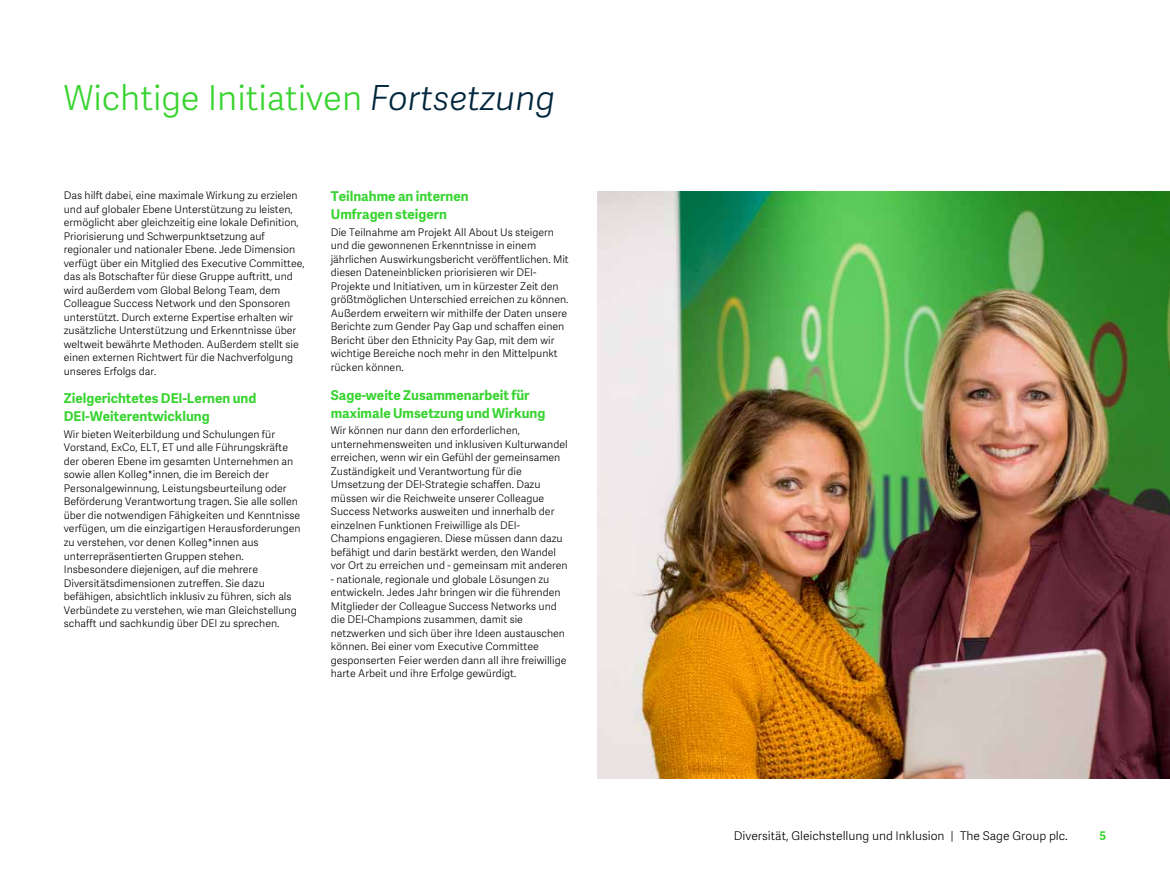
<style>
.page{position:relative;width:1170px;height:872px;background:#fff}
.page>*{position:absolute;margin:0;border:0;box-sizing:border-box;transform-origin:0 0}
.t1{font:34.5px "Adelle Sans SAGE Lt";color:#38d430}
.t2{font:700 13.5px/18px "Adelle Sans SAGE";color:#38d430}
.t3{font:12px "Adelle Sans SAGE Lt";color:#000}
.t4{font:700 12px "Adelle Sans SAGE";color:#38d430}
.t5{font:10.5px/13.5px "Adelle Sans SAGE Lt";color:#000}
.s1{font-style:italic;color:#00263d}
</style>
<div class="page">
<img style="left:597px;top:191px;width:572px;height:587px">
<h1 class="t1" style="left:64px;top:73px;width:492px">Wichtige Initiativen <span class="s1">Fortsetzung</span></h1>
<p class="t5" style="left:64px;top:188px;width:242px">Das hilft dabei, eine maximale Wirkung zu erzielen und auf globaler Ebene Unterstützung zu leisten, ermöglicht aber gleichzeitig eine lokale Definition, Priorisierung und Schwerpunktsetzung auf regionaler und nationaler Ebene. Jede Dimension verfügt über ein Mitglied des Executive Committee, das als Botschafter für diese Gruppe auftritt, und wird außerdem vom Global Belong Team, dem Colleague Success Network und den Sponsoren unterstützt. Durch externe Expertise erhalten wir zusätzliche Unterstützung und Erkenntnisse über weltweit bewährte Methoden. Außerdem stellt sie einen externen Richtwert für die Nachverfolgung unseres Erfolgs dar.</p>
<p class="t2" style="left:64px;top:389px;width:194px">Zielgerichtetes DEI-Lernen und<br>DEI-Weiterentwicklung</p>
<p class="t5" style="left:64px;top:427px;width:238px">Wir bieten Weiterbildung und Schulungen für Vorstand, ExCo, ELT, ET und alle Führungskräfte der oberen Ebene im gesamten Unternehmen an sowie allen Kolleg*innen, die im Bereich der Personalgewinnung, Leistungsbeurteilung oder Beförderung Verantwortung tragen. Sie alle sollen über die notwendigen Fähigkeiten und Kenntnisse verfügen, um die einzigartigen Herausforderungen zu verstehen, vor denen Kolleg*innen aus unterrepräsentierten Gruppen stehen.<br>Insbesondere diejenigen, auf die mehrere Diversitätsdimensionen zutreffen. Sie dazu befähigen, absichtlich inklusiv zu führen, sich als Verbündete zu verstehen, wie man Gleichstellung schafft und sachkundig über DEI zu sprechen.</p>
<p class="t2" style="left:331px;top:187px;width:139px">Teilnahme an internen<br>Umfragen steigern</p>
<p class="t5" style="left:331px;top:225px;width:239px">Die Teilnahme am Projekt All About Us steigern und die gewonnenen Erkenntnisse in einem jährlichen Auswirkungsbericht veröffentlichen. Mit diesen Dateneinblicken priorisieren wir DEI-Projekte und Initiativen, um in kürzester Zeit den größtmöglichen Unterschied erreichen zu können.<br>Außerdem erweitern wir mithilfe der Daten unsere Berichte zum Gender Pay Gap und schaffen einen Bericht über den Ethnicity Pay Gap, mit dem wir wichtige Bereiche noch mehr in den Mittelpunkt rücken können.</p>
<p class="t2" style="left:331px;top:385px;width:216px">Sage-weite Zusammenarbeit für maximale Umsetzung und Wirkung</p>
<p class="t5" style="left:331px;top:423px;width:238px">Wir können nur dann den erforderlichen, unternehmensweiten und inklusiven Kulturwandel erreichen, wenn wir ein Gefühl der gemeinsamen Zuständigkeit und Verantwortung für die Umsetzung der DEI-Strategie schaffen. Dazu müssen wir die Reichweite unserer Colleague Success Networks ausweiten und innerhalb der einzelnen Funktionen Freiwillige als DEI-Champions engagieren. Diese müssen dann dazu befähigt und darin bestärkt werden, den Wandel vor Ort zu erreichen und - gemeinsam mit anderen</p>
<p class="t5" style="left:331px;top:572px;width:237px">- nationale, regionale und globale Lösungen zu entwickeln. Jedes Jahr bringen wir die führenden Mitglieder der Colleague Success Networks und die DEI-Champions zusammen, damit sie netzwerken und sich über ihre Ideen austauschen können. Bei einer vom Executive Committee gesponserten Feier werden dann all ihre freiwillige harte Arbeit und ihre Erfolge gewürdigt.</p>
<p class="t3" style="left:733px;top:827px;width:335px">Diversität, Gleichstellung und Inklusion | The Sage Group plc.</p>
<p class="t4" style="left:1099px;top:827px;width:8px">5</p>
</div>
